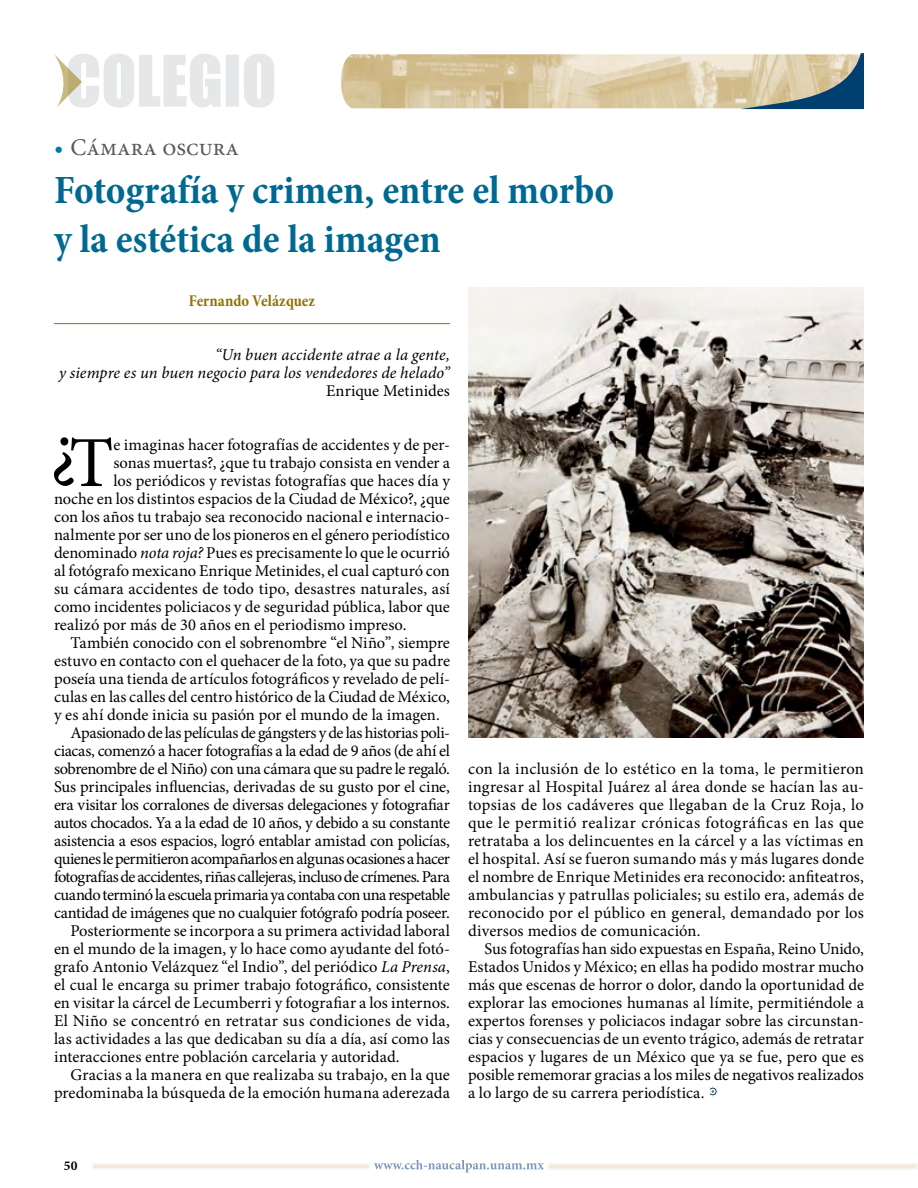
<style>
.page{position:relative;width:918px;height:1188px;background:#fff}
.page>*{position:absolute;margin:0;border:0;box-sizing:border-box;transform-origin:0 0}
.t1{font:71.85px "Minion Pro";color:#000}
.t2{font:700 condensed 40.5px/48.6px "Minion Pro";color:#006991}
.t3{font:24px "Minion Pro";color:#58595b}
.t4{font:16.5px/18px "Minion Pro";letter-spacing:-.005em;color:#000;text-align:justify}
.t5{font:italic 16.5px/18px "Minion Pro";letter-spacing:.005em;color:#000;text-align:right}
.t6{font:16.5px "Minion Pro";letter-spacing:-.04em;color:#000}
.t7{font:700 condensed 16.5px "Minion Pro";color:#937100;scale:.96 1}
.t8{font:700 13.5px "Minion Pro";color:#000}
.s1{color:#007ea4}
.s2{font-style:italic}
</style>
<div class="page">
<svg style="left:54px;top:54px;width:220px;height:54px"></svg>
<img style="left:341px;top:54px;width:399px;height:54px">
<svg style="left:740px;top:53px;width:124px;height:56px;background:#a2a89c"></svg>
<svg style="left:708px;top:1085px;width:11px;height:13px"></svg>
<img style="left:468px;top:288px;width:396px;height:450px">
<hr style="left:54px;top:323px;width:396px;height:1px;background:#937100">
<svg style="left:92px;top:1163px;width:278px;height:6px"></svg>
<svg style="left:374px;top:1160px;width:170px;height:12px"></svg>
<svg style="left:548px;top:1163px;width:370px;height:7px"></svg>
<h3 class="t3" style="left:54px;top:131px;width:187px"><span class="s1">•</span> Cámara oscura</h3>
<h2 class="t2" style="left:54px;top:166px;width:562px">Fotografía y crimen, entre el morbo y la estética de la imagen</h2>
<p class="t7" style="left:189px;top:289px;width:133px">Fernando Velázquez</p>
<p class="t5" style="left:59px;top:346px;width:393px">“Un buen accidente atrae a la gente,<br>y siempre es un buen negocio para los vendedores de helado”</p>
<p class="t4" style="left:326px;top:382px;width:125px">Enrique Metinides</p>
<h1 class="t1" style="left:51px;top:407px;width:64px">¿T</h1>
<p class="t4" style="left:113px;top:436px;width:338px">e imaginas hacer fotografías de accidentes y de per-</p>
<p class="t4" style="left:113px;top:454px;width:338px">sonas muertas?, ¿que tu trabajo consista en vender a</p>
<p class="t4" style="left:113px;top:472px;width:338px">los periódicos y revistas fotografías que haces día y</p>
<p class="t4" style="left:54px;top:490px;width:397px">noche en los distintos espacios de la Ciudad de México?, ¿que</p>
<p class="t4" style="left:54px;top:508px;width:397px">con los años tu trabajo sea reconocido nacional e internacio-</p>
<p class="t4" style="left:54px;top:526px;width:398px">nalmente por ser uno de los pioneros en el género periodístico</p>
<p class="t4" style="left:54px;top:544px;width:397px">denominado <span class="s2">nota roja?</span> Pues es precisamente lo que le ocurrió</p>
<p class="t4" style="left:54px;top:562px;width:398px">al fotógrafo mexicano Enrique Metinides, el cual capturó con</p>
<p class="t4" style="left:54px;top:580px;width:398px">su cámara accidentes de todo tipo, desastres naturales, así</p>
<p class="t4" style="left:54px;top:598px;width:397px">como incidentes policiacos y de seguridad pública, labor que</p>
<p class="t4" style="left:54px;top:616px;width:354px">realizó por más de 30 años en el periodismo impreso.</p>
<p class="t4" style="left:71px;top:634px;width:381px">También conocido con el sobrenombre “el Niño”, siempre</p>
<p class="t4" style="left:54px;top:652px;width:398px">estuvo en contacto con el quehacer de la foto, ya que su padre</p>
<p class="t4" style="left:54px;top:670px;width:397px">poseía una tienda de artículos fotográficos y revelado de pelí-</p>
<p class="t4" style="left:54px;top:688px;width:397px">culas en las calles del centro histórico de la Ciudad de México,</p>
<p class="t4" style="left:54px;top:706px;width:387px">y es ahí donde inicia su pasión por el mundo de la imagen.</p>
<p class="t4" style="left:71px;top:724px;width:381px">Apasionado de las películas de gángsters y de las historias poli-</p>
<p class="t4" style="left:54px;top:742px;width:398px">ciacas, comenzó a hacer fotografías a la edad de 9 años (de ahí el</p>
<p class="t4" style="left:54px;top:760px;width:398px">sobrenombre de el Niño) con una cámara que su padre le regaló.</p>
<p class="t4" style="left:54px;top:778px;width:397px">Sus principales influencias, derivadas de su gusto por el cine,</p>
<p class="t4" style="left:54px;top:796px;width:398px">era visitar los corralones de diversas delegaciones y fotografiar</p>
<p class="t4" style="left:54px;top:814px;width:398px">autos chocados. Ya a la edad de 10 años, y debido a su constante</p>
<p class="t4" style="left:54px;top:832px;width:398px">asistencia a esos espacios, logró entablar amistad con policías,</p>
<p class="t4" style="left:54px;top:850px;width:397px">quienes le permitieron acompañarlos en algunas ocasiones a hacer</p>
<p class="t6" style="left:54px;top:866px;width:398px">fotografías de accidentes, riñas callejeras, incluso de crímenes. Para</p>
<p class="t4" style="left:54px;top:886px;width:398px">cuando terminó la escuela primaria ya contaba con una respetable</p>
<p class="t4" style="left:54px;top:904px;width:397px">cantidad de imágenes que no cualquier fotógrafo podría poseer.</p>
<p class="t4" style="left:71px;top:922px;width:381px">Posteriormente se incorpora a su primera actividad laboral</p>
<p class="t4" style="left:54px;top:940px;width:397px">en el mundo de la imagen, y lo hace como ayudante del fotó-</p>
<p class="t4" style="left:54px;top:958px;width:397px">grafo Antonio Velázquez “el Indio”, del periódico <span class="s2">La Prensa</span>,</p>
<p class="t4" style="left:54px;top:976px;width:397px">el cual le encarga su primer trabajo fotográfico, consistente</p>
<p class="t4" style="left:54px;top:994px;width:398px">en visitar la cárcel de Lecumberri y fotografiar a los internos.</p>
<p class="t4" style="left:54px;top:1012px;width:398px">El Niño se concentró en retratar sus condiciones de vida,</p>
<p class="t4" style="left:54px;top:1030px;width:398px">las actividades a las que dedicaban su día a día, así como las</p>
<p class="t4" style="left:54px;top:1048px;width:347px">interacciones entre población carcelaria y autoridad.</p>
<p class="t4" style="left:71px;top:1066px;width:381px">Gracias a la manera en que realizaba su trabajo, en la que</p>
<p class="t4" style="left:54px;top:1084px;width:397px">predominaba la búsqueda de la emoción humana aderezada</p>
<p class="t4" style="left:468px;top:760px;width:398px">con la inclusión de lo estético en la toma, le permitieron ingresar al Hospital Juárez al área donde se hacían las au&shy;topsias de los cadáveres que llegaban de la Cruz Roja, lo que le permitió realizar crónicas fotográficas en las que retrataba a los delincuentes en la cárcel y a las víctimas en el hospital. Así se fueron sumando más y más lugares donde el nombre de Enrique Metinides era reconocido: anfiteatros, ambulancias y patrullas policiales; su estilo era, además de reconocido por el público en general, demandado por los diversos medios de comunicación.</p>
<p class="t4" style="left:468px;top:940px;width:398px;text-indent:16px">Sus fotografías han sido expuestas en España, Reino Unido, Estados Unidos y México; en ellas ha podido mostrar mucho más que escenas de horror o dolor, dando la oportunidad de explorar las emociones humanas al límite, permitiéndole a expertos forenses y policiacos indagar sobre las circunstan&shy;cias y consecuencias de un evento trágico, además de retratar espacios y lugares de un México que ya se fue, pero que es posible rememorar gracias a los miles de negativos realizados a lo largo de su carrera periodística.</p>
<p class="t8" style="left:64px;top:1156px;width:15px">50</p>
</div>
